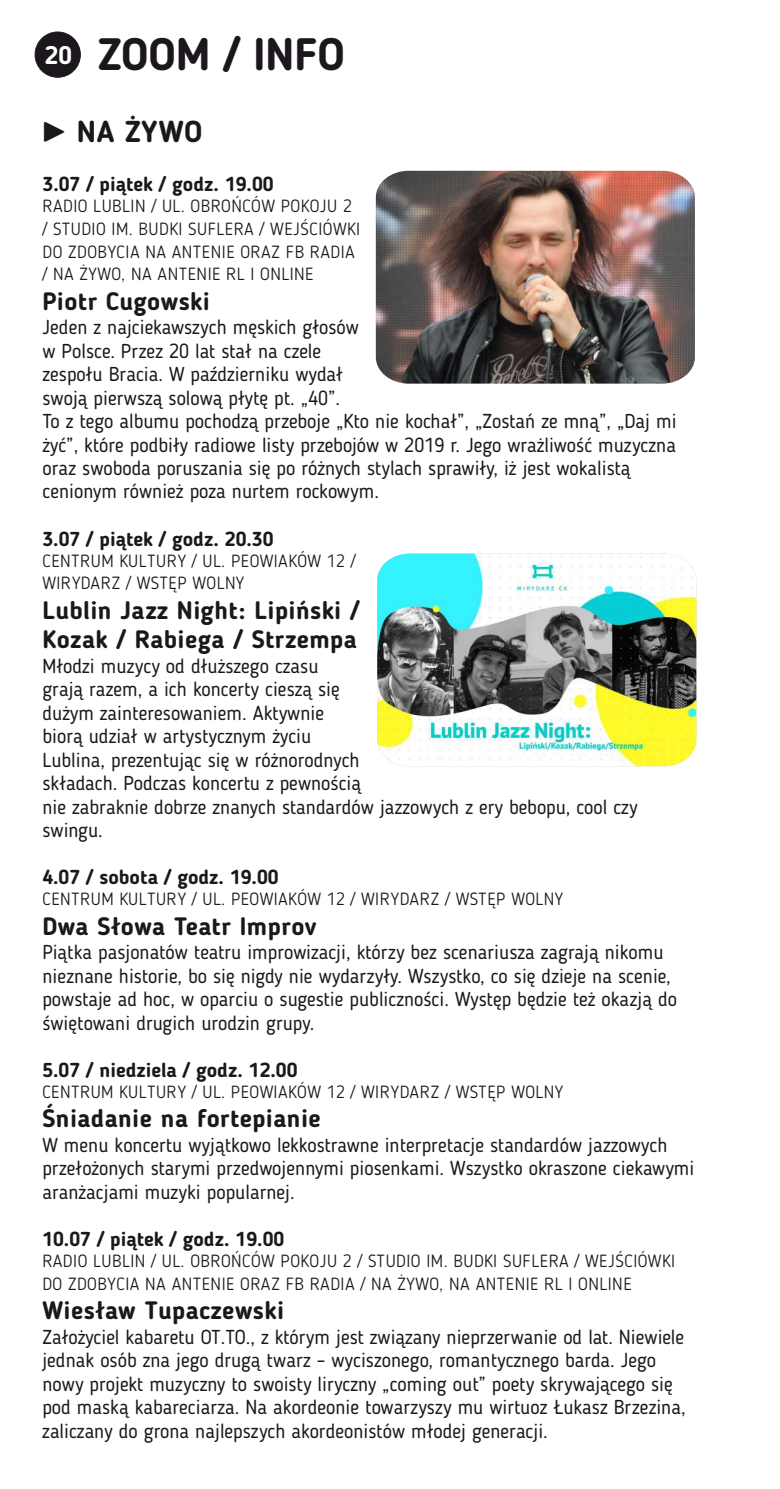
<style>
.page{position:relative;width:780px;height:1489px;background:#fff}
.page>*{position:absolute;margin:0;border:0;box-sizing:border-box;transform-origin:0 0}
.t1{font:700 45px "Blogger Sans";color:#1c171c}
.t2{font:700 30px "Blogger Sans";letter-spacing:.015em;color:#1c171c}
.t3{font:700 25px/29.5px "Blogger Sans";letter-spacing:.015em;color:#1c171c}
.t4{font:20px/23.5px "Blogger Sans";color:#1c171c}
.t5{font:700 20px "Blogger Sans";color:#1c171c}
.t6{font:300 17.5px/22.5px "Blogger Sans";letter-spacing:.03em;color:#1c171c}
</style>
<div class="page">
<div style="left:35px;top:32px;width:46px;height:45px;background:#1c171c;border:1px solid #1c171c;border-radius:50%"></div>
<img style="left:376px;top:171px;width:318px;height:212px">
<img style="left:377px;top:553px;width:319px;height:213px">
<h1 class="t1" style="left:45px;top:36px;width:302px"><sup>20</sup> ZOOM / INFO</h1>
<h2 class="t2" style="left:43px;top:119px;width:161px">► NA ŻYWO</h2>
<p class="t5" style="left:43px;top:176px;width:232px">3.07 / piątek / godz. 19.00</p>
<p class="t6" style="left:42px;top:197px;width:319px">RADIO LUBLIN / UL. OBROŃCÓW POKOJU 2 / STUDIO IM. BUDKI SUFLERA / WEJŚCIÓWKI DO ZDOBYCIA NA ANTENIE ORAZ FB RADIA / NA ŻYWO, NA ANTENIE RL I ONLINE</p>
<p class="t3" style="left:42px;top:288px;width:169px">Piotr Cugowski</p>
<p class="t4" style="left:42px;top:317px;width:635px">Jeden z najciekawszych męskich głosów<br>w Polsce. Przez 20 lat stał na czele<br>zespołu Bracia. W październiku wydał<br>swoją pierwszą solową płytę pt. „40”.<br>To z tego albumu pochodzą przeboje „Kto nie kochał”, „Zostań ze mną”, „Daj mi żyć”, które podbiły radiowe listy przebojów w 2019 r. Jego wrażliwość muzyczna oraz swoboda poruszania się po różnych stylach sprawiły, iż jest wokalistą cenionym również poza nurtem rockowym.</p>
<p class="t5" style="left:42px;top:530px;width:232px">3.07 / piątek / godz. 20.30</p>
<p class="t6" style="left:42px;top:551px;width:314px">CENTRUM KULTURY / UL. PEOWIAKÓW 12 /<br>WIRYDARZ / WSTĘP WOLNY</p>
<p class="t3" style="left:42px;top:597px;width:318px">Lublin Jazz Night: Lipiński /<br>Kozak / Rabiega / Strzempa</p>
<p class="t4" style="left:42px;top:656px;width:596px">Młodzi muzycy od dłuższego czasu<br>grają razem, a ich koncerty cieszą się<br>dużym zainteresowaniem. Aktywnie<br>biorą udział w artystycznym życiu<br>Lublina, prezentując się w różnorodnych<br>składach. Podczas koncertu z pewnością<br>nie zabraknie dobrze znanych standardów jazzowych z ery bebopu, cool czy swingu.</p>
<p class="t5" style="left:42px;top:869px;width:238px">4.07 / sobota / godz. 19.00</p>
<p class="t6" style="left:42px;top:889px;width:522px">CENTRUM KULTURY / UL. PEOWIAKÓW 12 / WIRYDARZ / WSTĘP WOLNY</p>
<p class="t3" style="left:42px;top:913px;width:276px">Dwa Słowa Teatr Improv</p>
<p class="t4" style="left:42px;top:942px;width:636px">Piątka pasjonatów teatru improwizacji, którzy bez scenariusza zagrają nikomu nieznane historie, bo się nigdy nie wydarzyły. Wszystko, co się dzieje na scenie, powstaje ad hoc, w oparciu o sugestie publiczności. Występ będzie też okazją do świętowani drugich urodzin grupy.</p>
<p class="t5" style="left:42px;top:1061px;width:256px">5.07 / niedziela / godz. 12.00</p>
<p class="t6" style="left:42px;top:1082px;width:522px">CENTRUM KULTURY / UL. PEOWIAKÓW 12 / WIRYDARZ / WSTĘP WOLNY</p>
<p class="t3" style="left:42px;top:1106px;width:280px">Śniadanie na fortepianie</p>
<p class="t4" style="left:42px;top:1134px;width:653px">W menu koncertu wyjątkowo lekkostrawne interpretacje standardów jazzowych przełożonych starymi przedwojennymi piosenkami. Wszystko okraszone ciekawymi aranżacjami muzyki popularnej.</p>
<p class="t5" style="left:42px;top:1230px;width:243px">10.07 / piątek / godz. 19.00</p>
<p class="t6" style="left:42px;top:1251px;width:634px">RADIO LUBLIN / UL. OBROŃCÓW POKOJU 2 / STUDIO IM. BUDKI SUFLERA / WEJŚCIÓWKI<br>DO ZDOBYCIA NA ANTENIE ORAZ FB RADIA / NA ŻYWO, NA ANTENIE RL I ONLINE</p>
<p class="t3" style="left:42px;top:1297px;width:243px">Wiesław Tupaczewski</p>
<p class="t4" style="left:42px;top:1326px;width:645px">Założyciel kabaretu OT.TO., z którym jest związany nieprzerwanie od lat. Niewiele jednak osób zna jego drugą twarz – wyciszonego, romantycznego barda. Jego nowy projekt muzyczny to swoisty liryczny „coming out” poety skrywającego się pod maską kabareciarza. Na akordeonie towarzyszy mu wirtuoz Łukasz Brzezina, zaliczany do grona najlepszych akordeonistów młodej generacji.</p>
</div>
